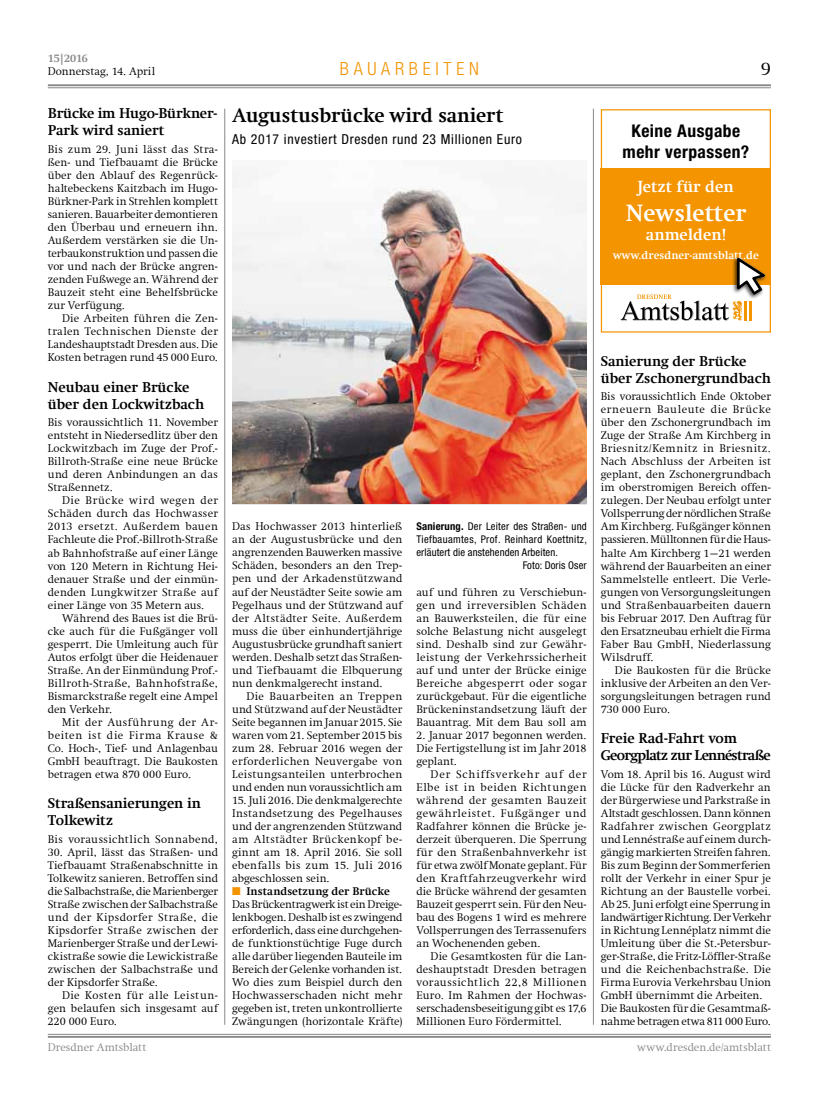
<style>
.page{position:relative;width:833px;height:1117px;background:#fff}
.page>*{position:absolute;margin:0;border:0;box-sizing:border-box;transform-origin:0 0}
.t1{font:700 23.75px "Swift Com";color:#fff}
.t2{font:700 20px "Swift Com";letter-spacing:-.005em;color:#000}
.t3{font:300 18.75px "Swift Com";color:#000}
.t4{font:300 condensed 18.12px "Helvetica Neue";color:#f39400}
.t5{font:700 condensed 17.5px/21px "Helvetica Neue";letter-spacing:.025em;color:#000;text-align:center}
.t6{font:700 16.25px "Swift Com";color:#fff}
.t7{font:700 14.38px/16.9px "Swift Com";letter-spacing:-.005em;color:#000}
.t8{font:700 14.38px/16.9px "Swift Com";letter-spacing:-.05em;color:#000}
.t9{font:condensed 13.75px "Helvetica Neue";letter-spacing:.05em;color:#000}
.t10{font:300 11.25px/13px "Swift Com";letter-spacing:.005em;color:#000;text-align:justify}
.t11{font:300 11.25px "Swift Com";letter-spacing:.005em;color:#87888a}
.t12{font:300 11.25px "Swift Com";letter-spacing:.035em;color:#000}
.t13{font:700 11.25px "Swift Com";color:#fff}
.t14{font:700 11.25px "Swift Com";letter-spacing:-.015em;color:#87888a}
.t15{font:condensed 10.62px "Helvetica Neue";letter-spacing:.015em;color:#000}
.t16{font:condensed 10.62px "Helvetica Neue";letter-spacing:.035em;color:#000}
.s1{color:#f39400}
.s2{font-weight:700}
</style>
<div class="page">
<hr style="left:48px;top:87px;width:723px;height:1px;background:#87888a">
<hr style="left:48px;top:84px;width:723px;height:2px;background:#87888a">
<hr style="left:48px;top:1033px;width:723px;height:1px;background:#87888a">
<hr style="left:48px;top:1035px;width:723px;height:2px;background:#87888a">
<img style="left:232px;top:173px;width:354px;height:331px">
<hr style="left:593px;top:109px;width:1px;height:915px;background:#87888a">
<hr style="left:224px;top:109px;width:1px;height:915px;background:#87888a">
<div style="left:601px;top:169px;width:170px;height:116px;background:#f39400"></div>
<div style="left:732px;top:255px;width:35px;height:44px;background:#000;opacity:.73"></div>
<svg style="left:621px;top:258px;width:144px;height:63px"></svg>
<div style="left:601px;top:109px;width:170px;height:223px;border:1px solid #f39400"></div>
<p class="t14" style="left:48px;top:52px;width:42px">15|2016</p>
<p class="t10" style="left:48px;top:65px;width:109px">Donnerstag, 14. April</p>
<p class="t7" style="left:48px;top:105px;width:171px">Brücke im Hugo-Bürkner-<br>Park wird saniert</p>
<p class="t10" style="left:48px;top:143px;width:172px">Bis zum 29. Juni lässt das Stra&shy;ßen- und Tiefbauamt die Brücke über den Ablauf des Regenrück&shy;haltebeckens Kaitzbach im Hugo-Bürkner-Park in Strehlen komplett sanieren. Bauarbeiter demontieren den Überbau und erneuern ihn.<br>Außerdem verstärken sie die Un&shy;terbaukonstruktion und passen die vor und nach der Brücke angren&shy;zenden Fußwege an. Während der Bauzeit steht eine Behelfsbrücke zur Verfügung.</p>
<p class="t10" style="left:48px;top:312px;width:172px;text-indent:14px">Die Arbeiten führen die Zen&shy;tralen Technischen Dienste der Landeshauptstadt Dresden aus. Die Kosten betragen rund 45 000 Euro.</p>
<p class="t7" style="left:48px;top:378px;width:158px">Neubau einer Brücke über den Lockwitzbach</p>
<p class="t10" style="left:48px;top:416px;width:172px">Bis voraussichtlich 11. November entsteht in Niedersedlitz über den Lockwitzbach im Zuge der Prof.- Billroth-Straße eine neue Brücke und deren Anbindungen an das Straßennetz.</p>
<p class="t10" style="left:48px;top:494px;width:172px;text-indent:14px">Die Brücke wird wegen der Schäden durch das Hochwasser 2013 ersetzt. Außerdem bauen Fachleute die Prof.-Billroth-Straße ab Bahnhofstraße auf einer Länge von 120 Metern in Richtung Hei&shy;denauer Straße und der einmün&shy;denden Lungkwitzer Straße auf einer Länge von 35 Metern aus.</p>
<p class="t10" style="left:48px;top:611px;width:172px;text-indent:14px">Während des Baues ist die Brü&shy;cke auch für die Fußgänger voll gesperrt. Die Umleitung auch für Autos erfolgt über die Heidenauer Straße. An der Einmündung Prof.- Billroth-Straße, Bahnhofstraße, Bismarckstraße regelt eine Ampel den Verkehr.</p>
<p class="t10" style="left:48px;top:715px;width:172px;text-indent:14px">Mit der Ausführung der Ar&shy;beiten ist die Firma Krause &amp; Co. Hoch-, Tief- und Anlagenbau GmbH beauftragt. Die Baukosten betragen etwa 870 000 Euro.</p>
<p class="t7" style="left:48px;top:794px;width:154px">Straßensanierungen in<br>Tolkewitz</p>
<p class="t12" style="left:48px;top:832px;width:172px">Bis voraussichtlich Sonnabend,</p>
<p class="t10" style="left:48px;top:845px;width:172px">30. April, lässt das Straßen- und Tiefbauamt Straßenabschnitte in Tolkewitz sanieren. Betroffen sind die Salbachstraße, die Marienberger Straße zwischen der Salbachstraße und der Kipsdorfer Straße, die Kipsdorfer Straße zwischen der Marienberger Straße und der Lewi&shy;ckistraße sowie die Lewickistraße zwischen der Salbachstraße und der Kipsdorfer Straße.</p>
<p class="t10" style="left:48px;top:988px;width:172px;text-indent:14px">Die Kosten für alle Leistun&shy;gen belaufen sich insgesamt auf 220 000 Euro.</p>
<h3 class="t4" style="left:340px;top:58px;width:28px">B AUA</h3>
<h3 class="t4" style="left:395px;top:58px;width:25px">R BEI</h3>
<h3 class="t4" style="left:443px;top:58px;width:37px">TEN</h3>
<h2 class="t2" style="left:232px;top:104px;width:273px">Augustusbrücke wird saniert</h2>
<p class="t9" style="left:232px;top:131px;width:291px">Ab 2017 investiert Dresden rund 23 Millionen Euro</p>
<p class="t10" style="left:232px;top:520px;width:172px">Das Hochwasser 2013 hinterließ an der Augustusbrücke und den angrenzenden Bauwerken massive Schäden, besonders an den Trep&shy;pen und der Arkadenstützwand auf der Neustädter Seite sowie am Pegelhaus und der Stützwand auf der Altstädter Seite. Außerdem muss die über einhundertjährige Augustusbrücke grundhaft saniert werden. Deshalb setzt das Straßen&shy;und Tiefbauamt die Elbquerung nun denkmalgerecht instand.</p>
<p class="t10" style="left:232px;top:689px;width:172px;text-indent:14px">Die Bauarbeiten an Treppen und Stützwand auf der Neustädter Seite begannen im Januar 2015. Sie waren vom 21. September 2015 bis zum 28. Februar 2016 wegen der erforderlichen Neuvergabe von Leistungsanteilen unterbrochen und enden nun voraussichtlich am</p>
<p class="t10" style="left:232px;top:793px;width:172px">15. Juli 2016. Die denkmalgerechte Instandsetzung des Pegelhauses und der angrenzenden Stützwand am Altstädter Brückenkopf be&shy;ginnt am 18. April 2016. Sie soll ebenfalls bis zum 15. Juli 2016 abgeschlossen sein.</p>
<p class="t10" style="left:232px;top:884px;width:172px;text-align:left"><span class="s1">■</span> <span class="s2">Instandsetzung der Brücke </span>Das Brückentragwerk ist ein Dreige&shy;lenkbogen. Deshalb ist es zwingend erforderlich, dass eine durchgehen&shy;de funktionstüchtige Fuge durch alle darüber liegenden Bauteile im Bereich der Gelenke vorhanden ist.<br>Wo dies zum Beispiel durch den Hochwasserschaden nicht mehr gegeben ist, treten unkontrollierte Zwängungen (horizontale Kräfte)</p>
<p class="t15" style="left:416px;top:520px;width:172px"><span class="s2">Sanierung.</span> Der Leiter des Straßen- und</p>
<p class="t16" style="left:416px;top:533px;width:172px">Tiefbauamtes, Prof. Reinhard Koettnitz,</p>
<p class="t15" style="left:416px;top:546px;width:143px">erläutert die anstehenden Arbeiten.</p>
<p class="t15" style="left:523px;top:559px;width:65px">Foto: Doris Oser</p>
<p class="t10" style="left:416px;top:585px;width:172px">auf und führen zu Verschiebun&shy;gen und irreversiblen Schäden an Bauwerksteilen, die für eine solche Belastung nicht ausgelegt sind. Deshalb sind zur Gewähr&shy;leistung der Verkehrssicherheit auf und unter der Brücke einige Bereiche abgesperrt oder sogar zurückgebaut. Für die eigentliche Brückeninstandsetzung läuft der Bauantrag. Mit dem Bau soll am</p>
<p class="t10" style="left:416px;top:728px;width:172px">2. Januar 2017 begonnen werden.<br>Die Fertigstellung ist im Jahr 2018 geplant.</p>
<p class="t10" style="left:416px;top:767px;width:172px;text-indent:14px">Der Schiffsverkehr auf der Elbe ist in beiden Richtungen während der gesamten Bauzeit gewährleistet. Fußgänger und Radfahrer können die Brücke je&shy;derzeit überqueren. Die Sperrung für den Straßenbahnverkehr ist für etwa zwölf Monate geplant. Für den Kraftfahrzeugverkehr wird die Brücke während der gesamten Bauzeit gesperrt sein. Für den Neu&shy;bau des Bogens 1 wird es mehrere Vollsperrungen des Terrassenufers an Wochenenden geben.</p>
<p class="t10" style="left:416px;top:949px;width:172px;text-indent:14px">Die Gesamtkosten für die Lan&shy;deshauptstadt Dresden betragen voraussichtlich 22,8 Millionen Euro. Im Rahmen der Hochwas&shy;serschadensbeseitigung gibt es 17,6<br>Millionen Euro Fördermittel.</p>
<h3 class="t3" style="left:761px;top:58px;width:12px">9</h3>
<h3 class="t5" style="left:622px;top:120px;width:128px">Keine Ausgabe mehr verpassen?</h3>
<h3 class="t6" style="left:637px;top:177px;width:98px">Jetzt für den</h3>
<h1 class="t1" style="left:626px;top:199px;width:122px">Newsletter</h1>
<h3 class="t6" style="left:646px;top:225px;width:82px">anmelden!</h3>
<p class="t13" style="left:613px;top:248px;width:147px">www.dresdner-amtsblatt.de</p>
<p class="t7" style="left:601px;top:352px;width:172px">Sanierung der Brücke über Zschonergrundbach</p>
<p class="t10" style="left:601px;top:390px;width:172px">Bis voraussichtlich Ende Oktober erneuern Bauleute die Brücke über den Zschonergrundbach im Zuge der Straße Am Kirchberg in Briesnitz/Kemnitz in Briesnitz.<br>Nach Abschluss der Arbeiten ist geplant, den Zschonergrundbach im oberstromigen Bereich offen&shy;zulegen. Der Neubau erfolgt unter Vollsperrung der nördlichen Straße Am Kirchberg. Fußgänger können passieren. Mülltonnen für die Haus&shy;halte Am Kirchberg 1–21 werden während der Bauarbeiten an einer Sammelstelle entleert. Die Verle&shy;gungen von Versorgungsleitungen und Straßenbauarbeiten dauern bis Februar 2017. Den Auftrag für den Ersatzneubau erhielt die Firma Faber Bau GmbH, Niederlassung Wilsdruff.</p>
<p class="t10" style="left:601px;top:663px;width:172px;text-indent:14px">Die Baukosten für die Brücke inklusive der Arbeiten an den Ver&shy;sorgungsleitungen betragen rund 730 000 Euro.</p>
<p class="t8" style="left:601px;top:729px;width:171px">Freie Rad-Fahrt vom<br>Georgplatz zur Lennéstraße</p>
<p class="t10" style="left:601px;top:767px;width:172px;text-align:left">Vom 18. April bis 16. August wird die Lücke für den Radverkehr an der Bürgerwiese und Parkstraße in Altstadt geschlossen. Dann können Radfahrer zwischen Georgplatz und Lennéstraße auf einem durch&shy;gängig markierten Streifen fahren.<br>Bis zum Beginn der Sommerferien rollt der Verkehr in einer Spur je Richtung an der Baustelle vorbei.<br>Ab 25. Juni erfolgt eine Sperrung in landwärtiger Richtung. Der Verkehr in Richtung Lennéplatz nimmt die Umleitung über die St.-Petersbur&shy;ger-Straße, die Fritz-Löffler-Straße und die Reichenbachstraße. Die Firma Eurovia Verkehrsbau Union GmbH übernimmt die Arbeiten.<br>Die Baukosten für die Gesamtmaß&shy;nahme betragen etwa 811 000 Euro.</p>
<p class="t11" style="left:48px;top:1040px;width:100px">Dresdner Amtsblatt</p>
<p class="t11" style="left:637px;top:1040px;width:135px">www.dresden.de/amtsblatt</p>
</div>
